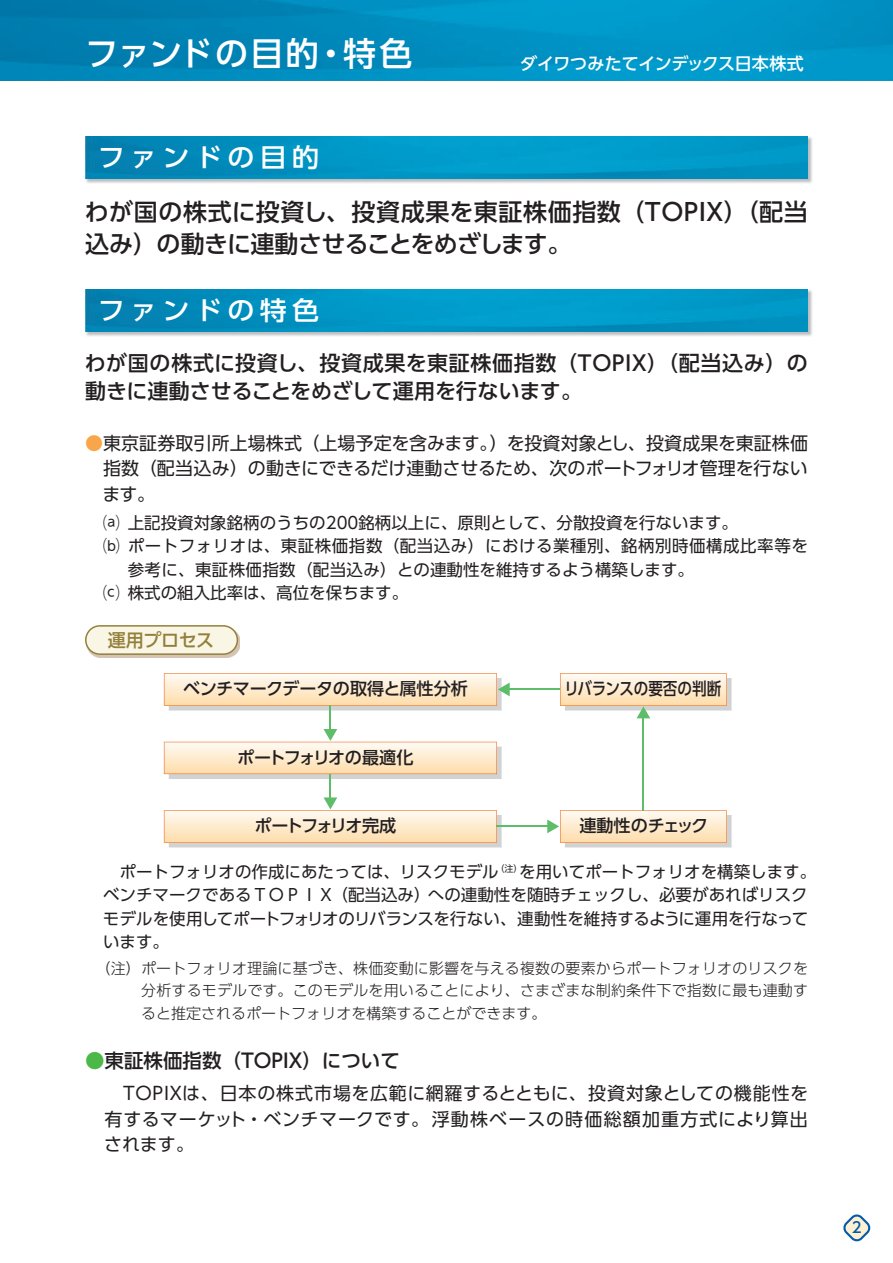
<style>
.page{position:relative;width:893px;height:1263px;background:#fff}
.page>*{position:absolute;margin:0;border:0;box-sizing:border-box;transform-origin:0 0}
.t1{font:500 33px "UD Shin Go Pro";letter-spacing:.065em;color:#fff}
.t2{font:500 25.65px "UD Shin Go Pro";letter-spacing:.2em;color:#fff;scale:1.05 1}
.t3{font:500 24px/32px "UD Shin Go Pro";color:#231f20}
.t4{font:500 21px/27.6px "UD Shin Go Pro";letter-spacing:.01em;color:#231f20}
.t5{font:500 19.5px "UD Shin Go Pro";color:#231f20}
.t6{font:18px/25.5px "UD Shin Go Pro";letter-spacing:.01em;color:#231f20;text-align:justify}
.t7{font:500 18px "UD Shin Go Pro";letter-spacing:-.015em;color:#937f3a}
.t8{font:500 17.1px "UD Shin Go Pro";letter-spacing:-.02em;color:#231f20}
.t9{font:500 17.1px "UD Shin Go Pro";letter-spacing:-.06em;color:#231f20}
.t10{font:500 17.1px "UD Shin Go Pro";letter-spacing:-.02em;color:#231f20;scale:.85 1}
.t11{font:500 17.1px "UD Shin Go Pro";letter-spacing:-.11em;color:#231f20}
.t12{font:500 16.95px "UD Shin Go Pro";letter-spacing:-.015em;color:#fff}
.t13{font:16.5px/23.4px "UD Shin Go Pro";color:#231f20}
.t14{font:16.5px "UD Shin Go Pro";letter-spacing:.03em;color:#231f20}
.t15{font:300 15px/21.3px "UD Shin Go Pro";letter-spacing:.01em;color:#231f20;text-align:right}
.t16{font:500 14.85px "UD Shin Go Pro";color:#015aaa}
.s1{font-weight:500;color:#f9a64a}
.s2{color:#4cb848}
</style>
<div class="page">
<svg style="left:843px;top:1214px;width:28px;height:28px"></svg>
<img style="left:86px;top:137px;width:726px;height:46px">
<img style="left:85px;top:136px;width:723px;height:43px">
<img style="left:86px;top:290px;width:726px;height:46px">
<img style="left:85px;top:289px;width:723px;height:43px">
<img style="left:92px;top:634px;width:148px;height:23px">
<svg style="left:85px;top:625px;width:153px;height:30px;background:#eee8d3"></svg>
<hr style="left:497px;top:825px;width:52px;height:2px;background:#5ebd68">
<svg style="left:547px;top:810px;width:185px;height:37px;background:#f6e4cb"></svg>
<hr style="left:642px;top:716px;width:2px;height:94px;background:#5ebd68">
<svg style="left:560px;top:673px;width:172px;height:45px"></svg>
<hr style="left:508px;top:689px;width:52px;height:1px;background:#5ebd68">
<svg style="left:164px;top:673px;width:346px;height:174px"></svg>
<img style="left:0;top:0;width:893px;height:81px">
<h1 class="t1" style="left:85px;top:26px;width:329px">ファンドの目的・特色</h1>
<p class="t12" style="left:520px;top:50px;width:285px">ダイワつみたてインデックス日本株式</p>
<h2 class="t2" style="left:98px;top:137px;width:212px">ファンドの目的</h2>
<h3 class="t3" style="left:85px;top:195px;width:725px">わが国の株式に投資し、投資成果を東証株価指数（ＴＯＰＩＸ）（配当込み）の動きに連動させることをめざします。</h3>
<h2 class="t2" style="left:98px;top:290px;width:212px">ファンドの特色</h2>
<p class="t4" style="left:85px;top:349px;width:724px">わが国の株式に投資し、投資成果を東証株価指数（ＴＯＰＩＸ）（配当込み）の動きに連動させることをめざして運用を行ないます。</p>
<p class="t6" style="left:102px;top:429px;width:707px;text-indent:-17px"><span class="s1">●</span>東京証券取引所上場株式（上場予定を含みます。）を投資対象とし、投資成果を東証株価指数（配当込み）の動きにできるだけ連動させるため、次のポートフォリオ管理を行ないます。</p>
<p class="t13" style="left:103px;top:511px;width:636px">⒜ 上記投資対象銘柄のうちの200銘柄以上に、原則として、分散投資を行ないます。</p>
<p class="t14" style="left:103px;top:533px;width:706px">⒝ ポートフォリオは、東証株価指数（配当込み）における業種別、銘柄別時価構成比率等を</p>
<p class="t13" style="left:128px;top:557px;width:568px">参考に、東証株価指数（配当込み）との連動性を維持するよう構築します。</p>
<p class="t13" style="left:103px;top:581px;width:307px">⒞ 株式の組入比率は、高位を保ちます。</p>
<p class="t7" style="left:108px;top:625px;width:108px">運用プロセス</p>
<p class="t8" style="left:183px;top:675px;width:286px">ベンチマークデータの取得と属性分析</p>
<p class="t10" style="left:564px;top:675px;width:186px">リバランスの要否の判断</p>
<p class="t9" style="left:237px;top:743px;width:178px">ポートフォリオの最適化</p>
<p class="t11" style="left:254px;top:812px;width:143px">ポートフォリオ完成</p>
<p class="t8" style="left:579px;top:812px;width:130px">連動性のチェック</p>
<p class="t13" style="left:103px;top:859px;width:715px">　ポートフォリオの作成にあたっては、リスクモデル<sup>（注）</sup>を用いてポートフォリオを構築します。ベンチマークであるＴＯＰＩＸ（配当込み）への連動性を随時チェックし、必要があればリスクモデルを使用してポートフォリオのリバランスを行ない、連動性を維持するように運用を行なっています。</p>
<p class="t15" style="left:96px;top:957px;width:714px">（注）ポートフォリオ理論に基づき、株価変動に影響を与える複数の要素からポートフォリオのリスクを分析するモデルです。このモデルを用いることにより、さまざまな制約条件下で指数に最も連動す</p>
<p class="t15" style="left:141px;top:1002px;width:406px">ると推定されるポートフォリオを構築することができます。</p>
<p class="t5" style="left:85px;top:1044px;width:316px"><span class="s2">●</span>東証株価指数（TOPIX）について</p>
<p class="t6" style="left:104px;top:1080px;width:706px">　TOPIXは、日本の株式市場を広範に網羅するとともに、投資対象としての機能性を有するマーケット・ベンチマークです。浮動株ベースの時価総額加重方式により算出されます。</p>
<p class="t16" style="left:852px;top:1215px;width:11px">2</p>
</div>
